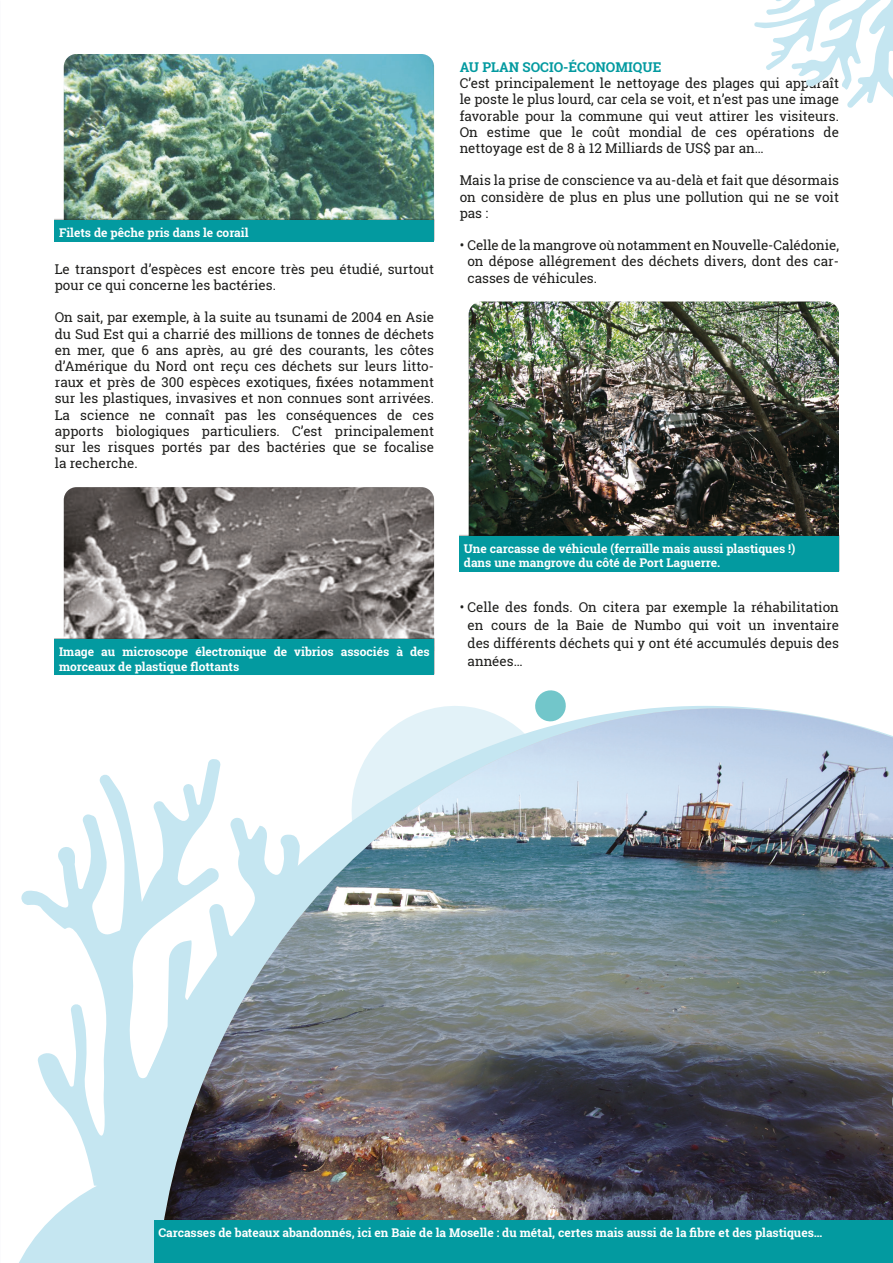
<style>
.page{position:relative;width:893px;height:1263px;background:#fff}
.page>*{position:absolute;margin:0;border:0;box-sizing:border-box;transform-origin:0 0}
.t1{font:13.5px/16.2px "Roboto Slab";color:#1d1d1b;text-align:justify}
.t2{font:700 13.5px "Roboto Slab";color:#039aa0}
.t3{font:700 12px/14.4px "Roboto Slab";color:#fff}
</style>
<div class="page">
<svg style="left:19px;top:1199px;width:75px;height:64px;fill:#c5e6f1"></svg>
<svg style="left:21px;top:814px;width:73px;height:385px"></svg>
<img style="left:64px;top:54px;width:370px;height:165px">
<div style="left:54px;top:219px;width:381px;height:22px;background:#1d1d1b;opacity:.4"></div>
<div style="left:55px;top:220px;width:379px;height:21px;background:#039aa0"></div>
<img style="left:64px;top:487px;width:370px;height:151px">
<div style="left:54px;top:638px;width:381px;height:37px;background:#039aa0"></div>
<img style="left:469px;top:302px;width:370px;height:232px">
<div style="left:459px;top:534px;width:380px;height:38px;background:#1d1d1b;opacity:.4"></div>
<div style="left:460px;top:536px;width:379px;height:35px;background:#039aa0"></div>
<svg style="left:94px;top:706px;width:660px;height:557px;fill:#c5e6f1"></svg>
<img style="left:158px;top:708px;width:735px;height:512px">
<svg style="left:892px;top:1072px;width:1px;height:59px"></svg>
<div style="left:154px;top:1220px;width:739px;height:43px;background:#039aa0"></div>
<svg style="left:754px;top:0;width:139px;height:108px"></svg>
<svg style="left:533px;top:690px;width:35px;height:33px"></svg>
<p class="t3" style="left:59px;top:225px;width:191px">Filets de pêche pris dans le corail</p>
<p class="t1" style="left:55px;top:260px;width:381px">Le transport d’espèces est encore très peu étudié, surtout pour ce qui concerne les bactéries.</p>
<p class="t1" style="left:55px;top:309px;width:381px">On sait, par exemple, à la suite au tsunami de 2004 en Asie du Sud Est qui a charrié des millions de tonnes de déchets en mer, que 6 ans après, au gré des courants, les côtes d’Amérique du Nord ont reçu ces déchets sur leurs litto&shy;raux et près de 300 espèces exotiques, fixées notamment sur les plastiques, invasives et non connues sont arrivées.<br>La science ne connaît pas les conséquences de ces apports biologiques particuliers. C’est principalement sur les risques portés par des bactéries que se focalise la recherche.</p>
<p class="t2" style="left:460px;top:58px;width:203px">AU PLAN SOCIO-ÉCONOMIQUE</p>
<p class="t1" style="left:460px;top:75px;width:381px">C’est principalement le nettoyage des plages qui apparaît le poste le plus lourd, car cela se voit, et n’est pas une image favorable pour la commune qui veut attirer les visiteurs.<br>On estime que le coût mondial de ces opérations de nettoyage est de 8 à 12 Milliards de US$ par an…</p>
<p class="t1" style="left:460px;top:172px;width:381px">Mais la prise de conscience va au-delà et fait que désormais on considère de plus en plus une pollution qui ne se voit pas :</p>
<p class="t1" style="left:467px;top:237px;width:373px;text-indent:-8px">• Celle de la mangrove où notamment en Nouvelle-Calédonie, on dépose allégrement des déchets divers, dont des car&shy;casses de véhicules.</p>
<p class="t3" style="left:59px;top:645px;width:372px">Image au microscope électronique de vibrios associés à des morceaux de plastique flottants</p>
<p class="t3" style="left:464px;top:541px;width:333px">Une carcasse de véhicule (ferraille mais aussi plastiques !) dans une mangrove du côté de Port Laguerre.</p>
<p class="t1" style="left:468px;top:598px;width:373px;line-height:18px;text-indent:-8px">• Celle des fonds. On citera par exemple la réhabilitation en cours de la Baie de Numbo qui voit un inventaire des différents déchets qui y ont été accumulés depuis des années…</p>
<p class="t3" style="left:158px;top:1225px;width:666px">Carcasses de bateaux abandonnés, ici en Baie de la Moselle : du métal, certes mais aussi de la fibre et des plastiques…</p>
</div>
